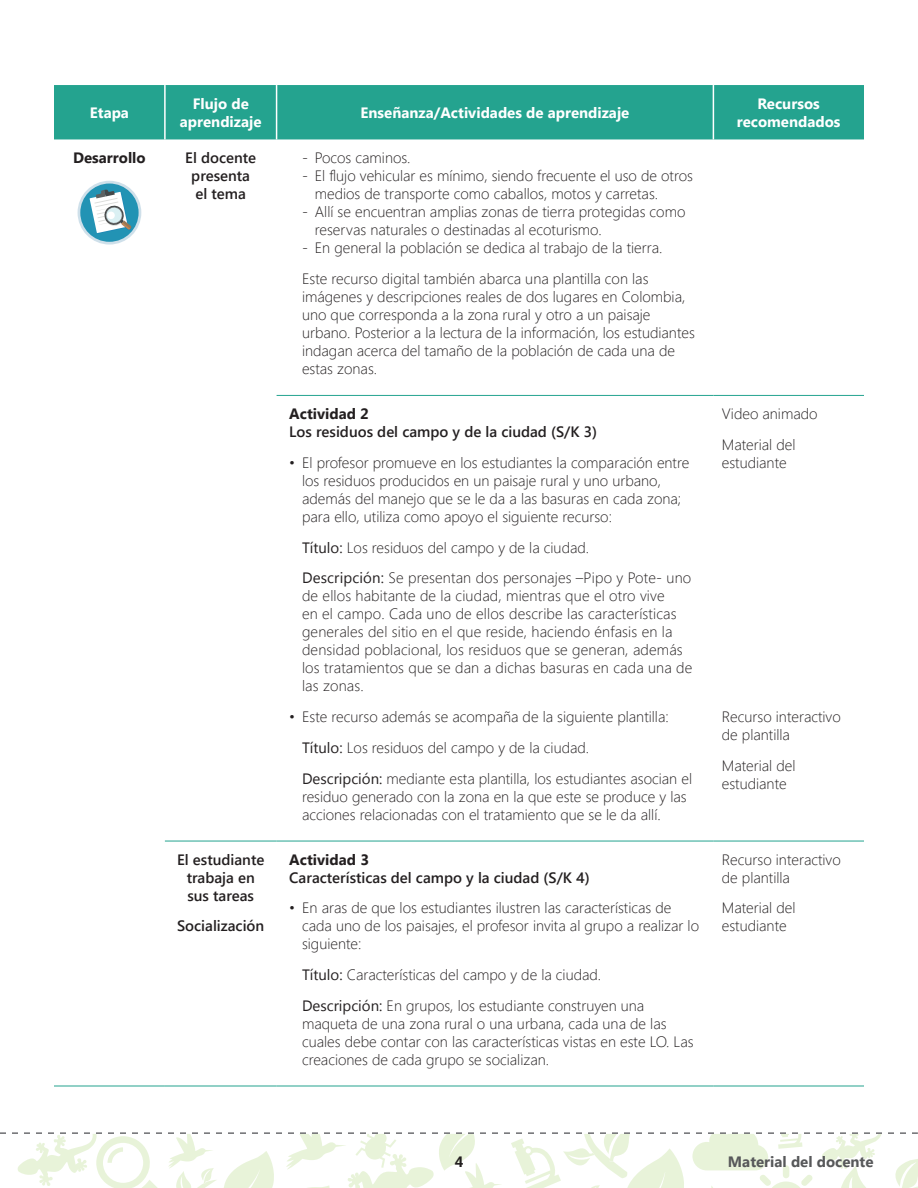
<style>
.page{position:relative;width:918px;height:1188px;background:#fff}
.page>*{position:absolute;margin:0;border:0;box-sizing:border-box;transform-origin:0 0}
.t1{font:300 15px/18px "Segoe UI";color:#231f20}
.t2{font:600 15px/18px "Segoe UI";color:#231f20;text-align:center}
.t3{font:700 15px/18px "Segoe UI";color:#fff;text-align:center}
.t4{font:700 15px "Segoe UI";color:#231f20}
.t5{font:700 15px "Segoe UI";color:#57585a}
.s1{font-weight:400}
</style>
<div class="page">
<svg style="left:0;top:1132px;width:918px;height:56px"></svg>
<div style="left:54px;top:85px;width:810px;height:54px;background:#24a38f"></div>
<hr style="left:277px;top:841px;width:436px;height:1px;background:#24a38f">
<hr style="left:713px;top:841px;width:151px;height:1px;background:#24a38f">
<hr style="left:54px;top:1086px;width:111px;height:1px;background:#24a38f">
<hr style="left:165px;top:1086px;width:112px;height:1px;background:#24a38f">
<hr style="left:277px;top:1086px;width:436px;height:1px;background:#24a38f">
<hr style="left:713px;top:1086px;width:151px;height:1px;background:#24a38f">
<hr style="left:164px;top:85px;width:2px;height:54px;background:#fff">
<hr style="left:276px;top:85px;width:1px;height:54px;background:#fff">
<hr style="left:713px;top:85px;width:1px;height:54px;background:#fff">
<hr style="left:165px;top:841px;width:112px;height:1px;background:#24a38f">
<hr style="left:277px;top:395px;width:436px;height:1px;background:#24a38f">
<hr style="left:713px;top:395px;width:151px;height:1px;background:#24a38f">
<svg style="left:78px;top:181px;width:63px;height:64px"></svg>
<div style="left:80px;top:184px;width:59px;height:58px;background:#2293b4;border-radius:50%"></div>
<svg style="left:90px;top:189px;width:42px;height:45px"></svg>
<p class="t3" style="left:90px;top:103px;width:41px">Etapa</p>
<p class="t3" style="left:180px;top:94px;width:83px">Flujo de aprendizaje</p>
<p class="t3" style="left:361px;top:103px;width:270px">Enseñanza/Actividades de aprendizaje</p>
<p class="t3" style="left:737px;top:94px;width:105px">Recursos recomendados</p>
<p class="t4" style="left:73px;top:147px;width:74px">Desarrollo</p>
<p class="t2" style="left:185px;top:148px;width:72px">El docente presenta el tema</p>
<p class="t1" style="left:302px;top:148px;width:110px">- Pocos caminos.</p>
<p class="t1" style="left:315px;top:166px;width:380px;text-indent:-13px">- El flujo vehicular es mínimo, siendo frecuente el uso de otros medios de transporte como caballos, motos y carretas.</p>
<p class="t1" style="left:315px;top:202px;width:372px;text-indent:-13px">- Allí se encuentran amplias zonas de tierra protegidas como reservas naturales o destinadas al ecoturismo.</p>
<p class="t1" style="left:302px;top:231px;width:362px;line-height:30.8px">- En general la población se dedica al trabajo de la tierra.<br>Este recurso digital también abarca una plantilla con las</p>
<p class="t1" style="left:302px;top:287px;width:394px">imágenes y descripciones reales de dos lugares en Colombia, uno que corresponda a la zona rural y otro a un paisaje urbano. Posterior a la lectura de la información, los estudiantes indagan acerca del tamaño de la población de cada una de estas zonas.</p>
<p class="t4" style="left:289px;top:403px;width:81px">Actividad 2</p>
<p class="t2" style="left:289px;top:423px;width:309px">Los residuos del campo y de la ciudad (S/K 3)</p>
<p class="t1" style="left:302px;top:453px;width:389px;text-indent:-13px">• El profesor promueve en los estudiantes la comparación entre los residuos producidos en un paisaje rural y uno urbano, además del manejo que se le da a las basuras en cada zona; para ello, utiliza como apoyo el siguiente recurso:</p>
<p class="t1" style="left:302px;top:531px;width:391px;line-height:30.8px"><span class="s1">Título:</span> Los residuos del campo y de la ciudad.<br><span class="s1">Descripción:</span> Se presentan dos personajes –Pipo y Pote- uno</p>
<p class="t1" style="left:302px;top:586px;width:392px">de ellos habitante de la ciudad, mientras que el otro vive<br>en el campo. Cada uno de ellos describe las características generales del sitio en el que reside, haciendo énfasis en la densidad poblacional, los residuos que se generan, además los tratamientos que se dan a dichas basuras en cada una de las zonas.</p>
<p class="t1" style="left:302px;top:701px;width:392px;line-height:30.8px;text-indent:-13px">• Este recurso además se acompaña de la siguiente plantilla:<br><span class="s1">Título:</span> Los residuos del campo y de la ciudad.<br><span class="s1">Descripción:</span> mediante esta plantilla, los estudiantes asocian el</p>
<p class="t1" style="left:302px;top:787px;width:386px">residuo generado con la zona en la que este se produce y las acciones relacionadas con el tratamiento que se le da allí.</p>
<p class="t1" style="left:722px;top:398px;width:97px;line-height:30.8px">Video animado<br>Material del</p>
<p class="t1" style="left:722px;top:453px;width:66px">estudiante</p>
<p class="t1" style="left:722px;top:707px;width:120px">Recurso interactivo de plantilla</p>
<p class="t1" style="left:722px;top:756px;width:75px">Material del estudiante</p>
<p class="t2" style="left:177px;top:850px;width:89px">El estudiante trabaja en sus tareas</p>
<p class="t2" style="left:177px;top:917px;width:89px">Socialización</p>
<p class="t4" style="left:289px;top:849px;width:81px">Actividad 3</p>
<p class="t2" style="left:289px;top:868px;width:302px">Características del campo y la ciudad (S/K 4)</p>
<p class="t1" style="left:302px;top:898px;width:399px;text-indent:-13px">• En aras de que los estudiantes ilustren las características de cada uno de los paisajes, el profesor invita al grupo a realizar lo siguiente:</p>
<p class="t1" style="left:302px;top:959px;width:344px;line-height:30.8px"><span class="s1">Título:</span> Características del campo y de la ciudad.<br><span class="s1">Descripción:</span> En grupos, los estudiante construyen una</p>
<p class="t1" style="left:302px;top:1014px;width:393px">maqueta de una zona rural o una urbana, cada una de las cuales debe contar con las características vistas en este LO. Las creaciones de cada grupo se socializan.</p>
<p class="t1" style="left:722px;top:850px;width:120px">Recurso interactivo de plantilla</p>
<p class="t1" style="left:722px;top:898px;width:75px">Material del estudiante</p>
<p class="t4" style="left:455px;top:1151px;width:10px">4</p>
<p class="t5" style="left:728px;top:1151px;width:147px">Material del docente</p>
</div>
